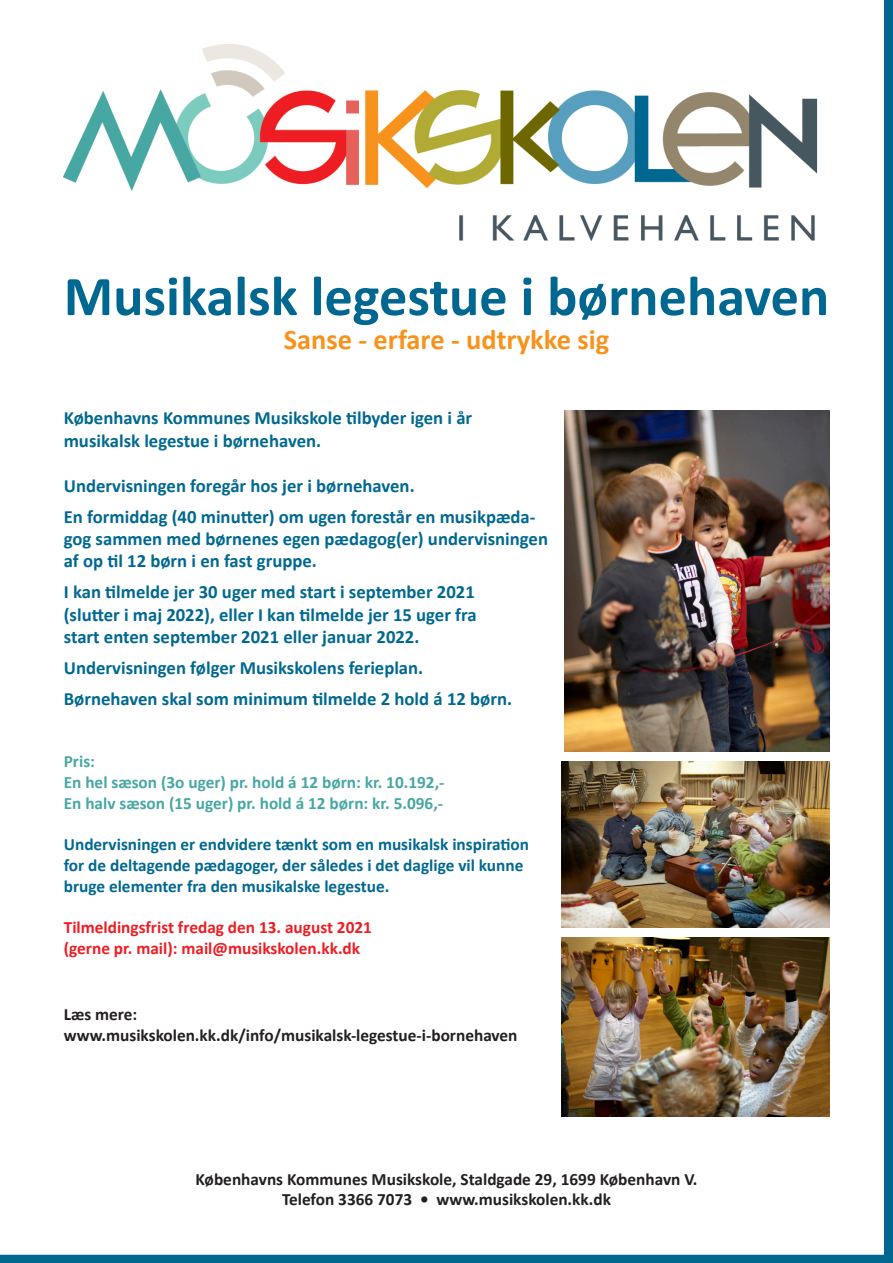
<style>
.page{position:relative;width:893px;height:1263px;background:#fff}
.page>*{position:absolute;margin:0;border:0;box-sizing:border-box;transform-origin:0 0}
.t1{font:700 56.55px "Calibri";color:#006890}
.t2{font:700 28.35px "Calibri";color:#f7931d}
.t3{font:700 18.75px/22.5px "Calibri";color:#006890}
.t4{font:700 17.25px/20.7px "Calibri";color:#231f20}
.t5{font:700 17.25px/20.7px "Calibri";color:#006890}
.t6{font:700 17.25px "Calibri";color:#47a7a2}
.t7{font:700 17.25px/20.7px "Calibri";color:#ee1d23}
</style>
<div class="page">
<img style="left:64px;top:44px;width:754px;height:197px">
<img style="left:561px;top:761px;width:268px;height:166px">
<img style="left:565px;top:411px;width:264px;height:340px">
<img style="left:561px;top:937px;width:268px;height:179px">
<div style="left:884px;top:0;width:9px;height:1263px;background:#006890"></div>
<div style="left:0;top:1255px;width:893px;height:8px;background:#006890"></div>
<p class="t1" style="left:64px;top:260px;width:767px">Musikalsk legestue i børnehaven</p>
<p class="t2" style="left:284px;top:322px;width:327px">Sanse - erfare - udtrykke sig</p>
<p class="t3" style="left:64px;top:407px;width:410px">Københavns Kommunes Musikskole tilbyder igen i år musikalsk legestue i børnehaven.</p>
<p class="t3" style="left:64px;top:474px;width:352px">Undervisningen foregår hos jer i børnehaven.</p>
<p class="t3" style="left:64px;top:505px;width:486px">En formiddag (40 minutter) om ugen forestår en musikpæda&shy;gog sammen med børnenes egen pædagog(er) undervisningen af op til 12 børn i en fast gruppe.</p>
<p class="t3" style="left:64px;top:581px;width:414px;text-align:justify">I kan tilmelde jer 30 uger med start i september 2021 (slutter i maj 2022), eller I kan tilmelde jer 15 uger fra start enten september 2021 eller januar 2022.</p>
<p class="t3" style="left:64px;top:657px;width:361px">Undervisningen følger Musikskolens ferieplan.</p>
<p class="t3" style="left:64px;top:688px;width:450px">Børnehaven skal som minimum tilmelde 2 hold á 12 børn.</p>
<p class="t6" style="left:64px;top:751px;width:33px">Pris:</p>
<p class="t6" style="left:64px;top:771px;width:382px">En hel sæson (3o uger) pr. hold á 12 børn: kr. 10.192,-</p>
<p class="t6" style="left:64px;top:792px;width:381px">En halv sæson (15 uger) pr. hold á 12 børn: kr. 5.096,-</p>
<p class="t5" style="left:64px;top:834px;width:467px">Undervisningen er endvidere tænkt som en musikalsk inspiration for de deltagende pædagoger, der således i det daglige vil kunne bruge elementer fra den musikalske legestue.</p>
<p class="t7" style="left:64px;top:917px;width:310px">Tilmeldingsfrist fredag den 13. august 2021 (gerne pr. mail): mail@musikskolen.kk.dk</p>
<p class="t4" style="left:64px;top:1004px;width:455px">Læs mere: www.musikskolen.kk.dk/info/musikalsk-legestue-i-bornehaven</p>
<p class="t4" style="left:195px;top:1168px;width:504px">Københavns Kommunes Musikskole, Staldgade 29, 1699 København V.</p>
<p class="t4" style="left:282px;top:1189px;width:330px">Telefon 3366 7073 • www.musikskolen.kk.dk</p>
</div>
